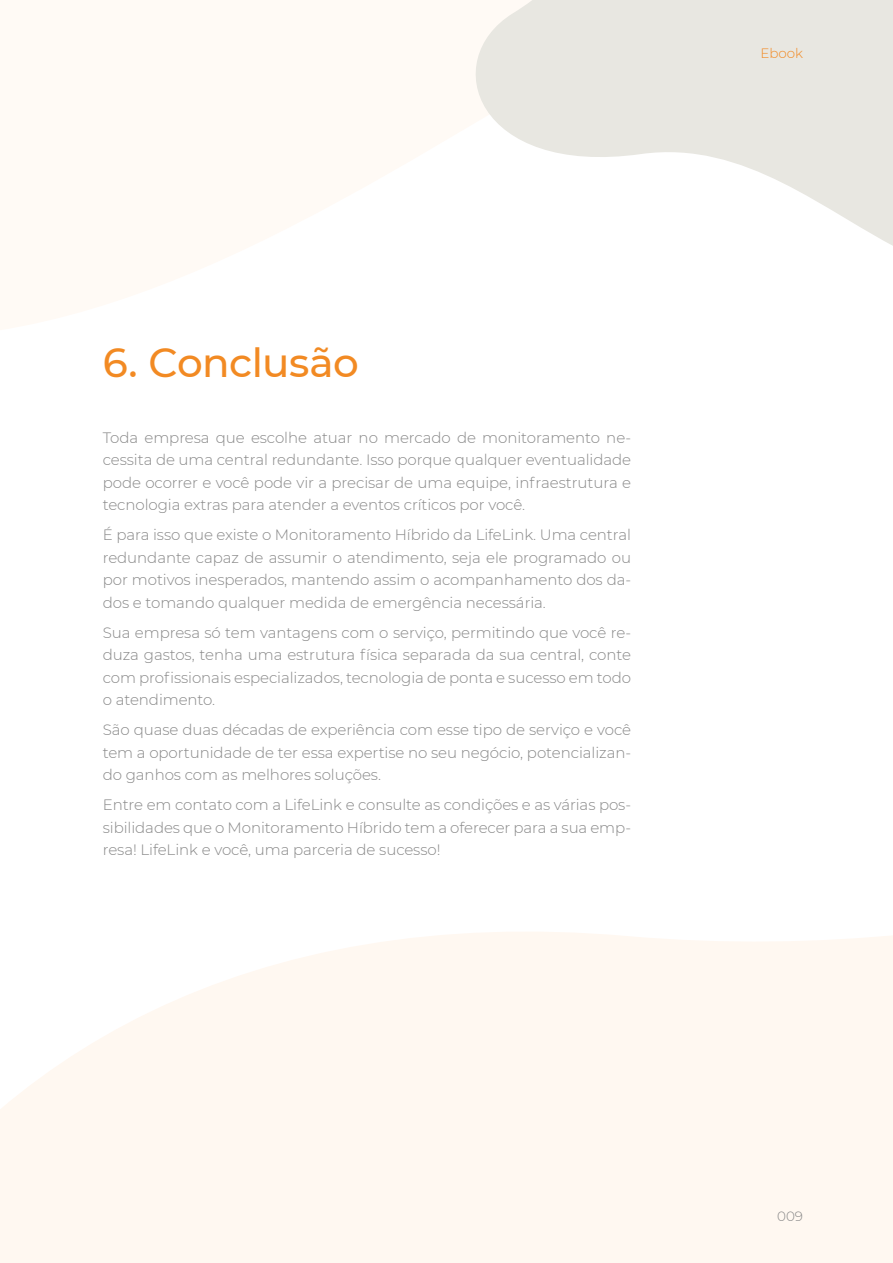
<style>
.page{position:relative;width:893px;height:1263px;background:#fff}
.page>*{position:absolute;margin:0;border:0;box-sizing:border-box;transform-origin:0 0}
.t1{font:500 40.5px "Montserrat";letter-spacing:-.015em;color:#f28a23}
.t2{font:300 15px/22.5px "Montserrat";letter-spacing:-.005em;color:#878787;text-align:justify}
.t3{font:300 13.5px "Montserrat";letter-spacing:-.005em;color:#f28a23}
.t4{font:300 13.5px "Montserrat";color:#878787}
</style>
<div class="page">
<svg style="left:0;top:932px;width:893px;height:331px;fill:#fff8f1"></svg>
<svg style="left:475px;top:0;width:418px;height:246px;fill:#e8e7e1"></svg>
<h1 class="t1" style="left:103px;top:334px;width:257px">6. Conclusão</h1>
<p class="t2" style="left:103px;top:425px;width:530px">Toda empresa que escolhe atuar no mercado de monitoramento ne&shy;cessita de uma central redundante. Isso porque qualquer eventualidade pode ocorrer e você pode vir a precisar de uma equipe, infraestrutura e tecnologia extras para atender a eventos críticos por você.</p>
<p class="t2" style="left:103px;top:523px;width:530px">É para isso que existe o Monitoramento Híbrido da LifeLink. Uma central redundante capaz de assumir o atendimento, seja ele programado ou por motivos inesperados, mantendo assim o acompanhamento dos da&shy;dos e tomando qualquer medida de emergência necessária.</p>
<p class="t2" style="left:103px;top:620px;width:530px">Sua empresa só tem vantagens com o serviço, permitindo que você re&shy;duza gastos, tenha uma estrutura física separada da sua central, conte com profissionais especializados, tecnologia de ponta e sucesso em todo o atendimento.</p>
<p class="t2" style="left:103px;top:718px;width:530px">São quase duas décadas de experiência com esse tipo de serviço e você tem a oportunidade de ter essa expertise no seu negócio, potencializan&shy;do ganhos com as melhores soluções.</p>
<p class="t2" style="left:103px;top:793px;width:530px">Entre em contato com a LifeLink e consulte as condições e as várias pos&shy;sibilidades que o Monitoramento Híbrido tem a oferecer para a sua emp&shy;resa! LifeLink e você, uma parceria de sucesso!</p>
<p class="t3" style="left:760px;top:44px;width:44px">Ebook</p>
<p class="t4" style="left:777px;top:1207px;width:27px">009</p>
</div>
